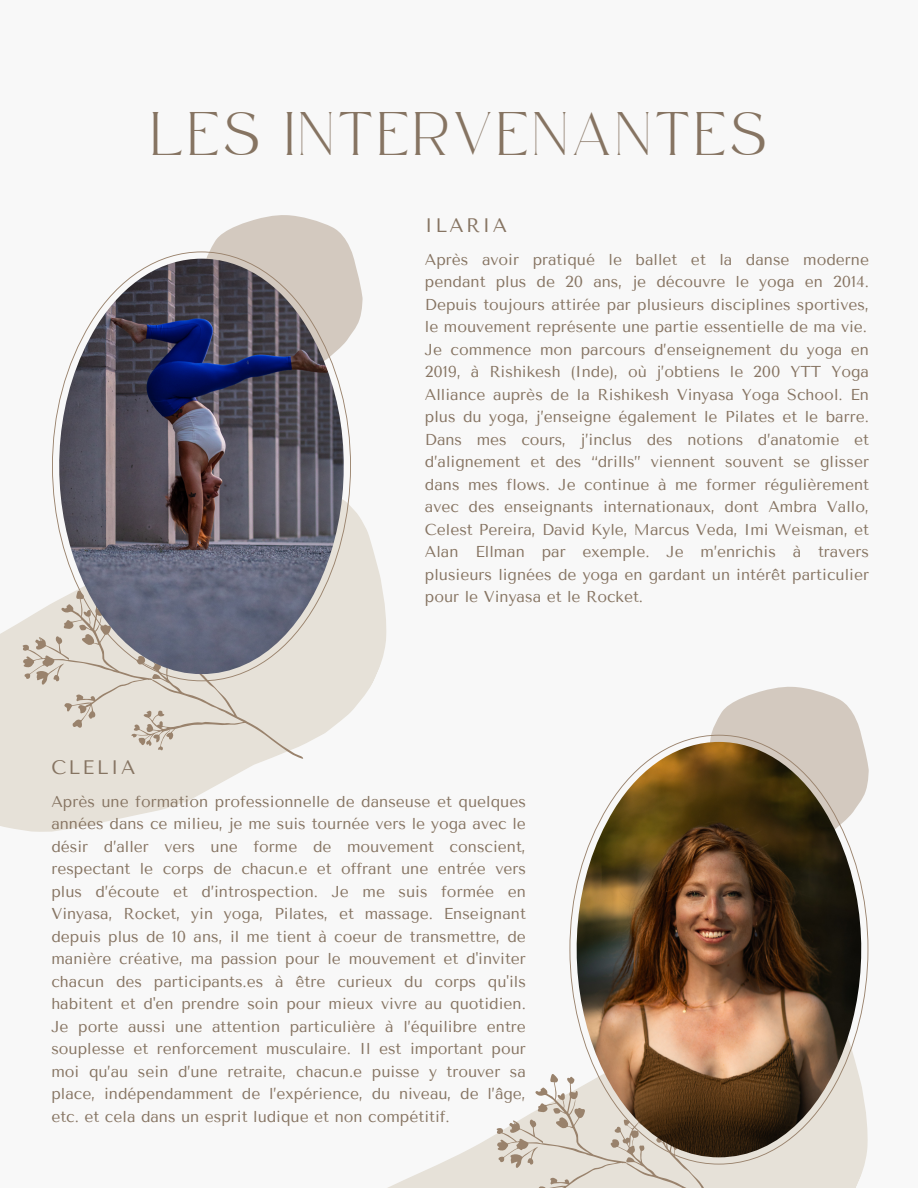
<style>
.page{position:relative;width:918px;height:1188px;background:#f8f8f8}
.page>*{position:absolute;margin:0;border:0;box-sizing:border-box;transform-origin:0 0}
.t1{font:30px "Safira March";letter-spacing:.18em;color:#867462}
.t2{font:19.5px "Tenor Sans";letter-spacing:.12em;color:#867462}
.t3{font:15.75px/22.5px "Tenor Sans";color:#867462}
</style>
<div class="page">
<svg style="left:331px;top:508px;width:56px;height:220px;fill:#e6e1d8"></svg>
<svg style="left:210px;top:215px;width:152px;height:118px"></svg>
<svg style="left:0;top:604px;width:331px;height:228px;fill:#e6e1d8"></svg>
<svg style="left:52px;top:251px;width:299px;height:430px"></svg>
<img style="left:51px;top:259px;width:301px;height:415px">
<svg style="left:388px;top:1147px;width:476px;height:41px;fill:#e6e1d8"></svg>
<svg style="left:711px;top:686px;width:150px;height:49px"></svg>
<svg style="left:474px;top:1074px;width:331px;height:114px;fill:#e6e1d8"></svg>
<svg style="left:569px;top:735px;width:297px;height:430px"></svg>
<img style="left:569px;top:742px;width:300px;height:415px">
<h1 class="t1" style="left:152px;top:128px;width:615px">LES INTERVENANTES</h1>
<p class="t2" style="left:425px;top:214px;width:84px">ILARIA</p>
<p class="t2" style="left:51px;top:756px;width:86px">CLELIA</p>
<p class="t3" style="left:425px;top:248px;width:446px">Après avoir pratiqué le ballet et la danse moderne pendant plus de 20 ans, je découvre le yoga en 2014.<br>Depuis toujours attirée par plusieurs disciplines sportives, le mouvement représente une partie essentielle de ma vie.<br>Je commence mon parcours d’enseignement du yoga en 2019, à Rishikesh (Inde), où j’obtiens le 200 YTT Yoga Alliance auprès de la Rishikesh Vinyasa Yoga School. En plus du yoga, j’enseigne également le Pilates et le barre.<br>Dans mes cours, j’inclus des notions d’anatomie et d’alignement et des “drills” viennent souvent se glisser dans mes flows. Je continue à me former régulièrement avec des enseignants internationaux, dont Ambra Vallo, Celest Pereira, David Kyle, Marcus Veda, Imi Weisman, et Alan Ellman par exemple. Je m’enrichis à travers plusieurs lignées de yoga en gardant un intérêt particulier pour le Vinyasa et le Rocket.</p>
<p class="t3" style="left:51px;top:790px;width:476px;text-align:justify">Après une formation professionnelle de danseuse et quelques années dans ce milieu, je me suis tournée vers le yoga avec le désir d’aller vers une forme de mouvement conscient, respectant le corps de chacun.e et offrant une entrée vers plus d’écoute et d’introspection. Je me suis formée en Vinyasa, Rocket, yin yoga, Pilates, et massage. Enseignant depuis plus de 10 ans, il me tient à coeur de transmettre, de manière créative, ma passion pour le mouvement et d'inviter chacun des participants.es à être curieux du corps qu'ils habitent et d'en prendre soin pour mieux vivre au quotidien.<br>Je porte aussi une attention particulière à l’équilibre entre souplesse et renforcement musculaire. Il est important pour moi qu’au sein d’une retraite, chacun.e puisse y trouver sa place, indépendamment de l’expérience, du niveau, de l’âge, etc. et cela dans un esprit ludique et non compétitif.</p>
</div>
